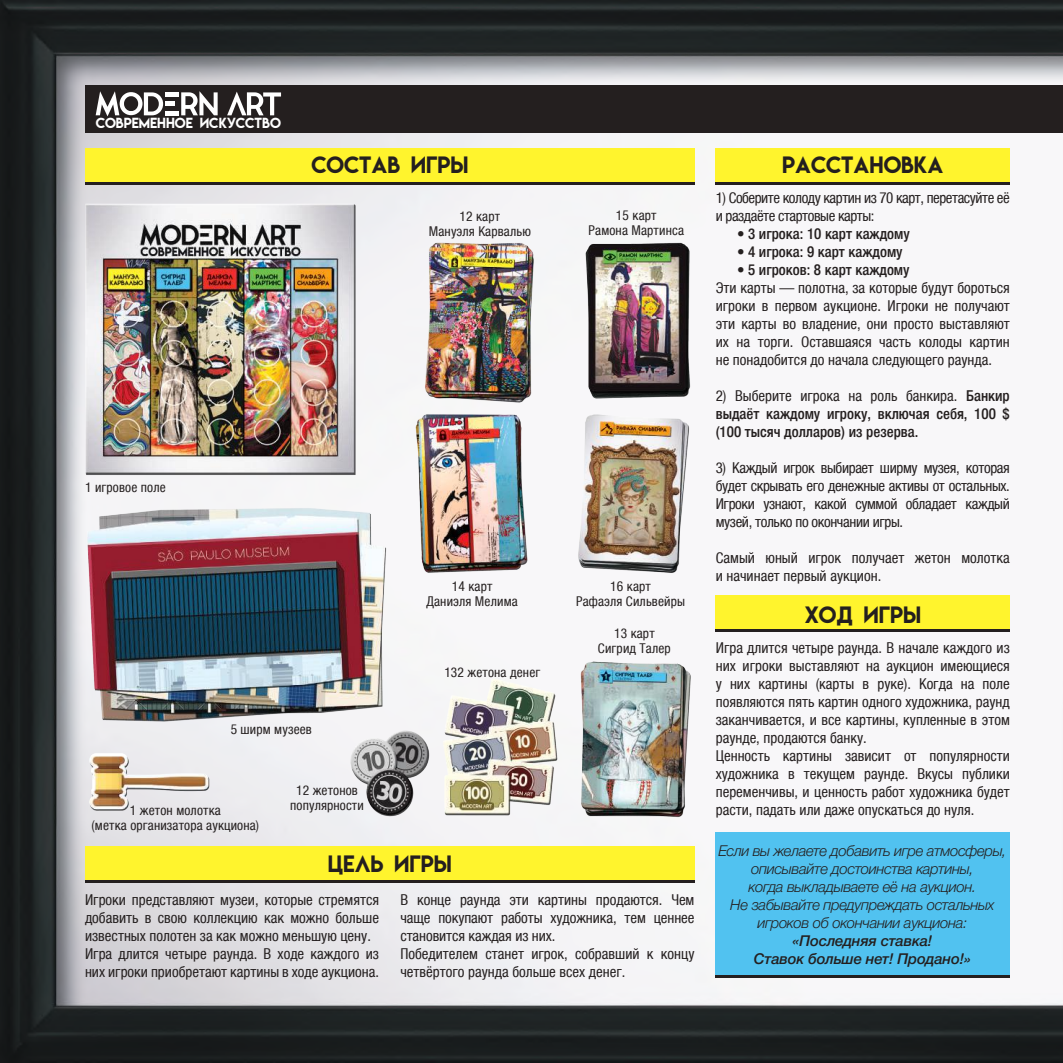
<style>
.page{position:relative;width:1063px;height:1063px;background:#fff}
.page>*{position:absolute;margin:0;border:0;box-sizing:border-box;transform-origin:0 0}
.t1{font:21px "Lemon Milk RU Sby Daymarius";color:#241f1f}
.t2{font:21px "Lemon Milk RU Sby Daymarius";color:#241f1f}
.t3{font:condensed 15px/18px "Helvetica Neue LTCYR";color:#241f1f}
.t4{font:500 condensed 15px/18px "Helvetica Neue LTCYR";color:#241f1f;text-align:justify}
.t5{font:italic 300 15px/18px "Helvetica Neue Cyr";letter-spacing:-.025em;color:#241f1f;text-align:center}
.t6{font:condensed 15px/18px "Helvetica Neue LTCYR";letter-spacing:-.03em;color:#241f1f}
.t7{font:italic 500 15px/18px "Helvetica Neue Cyr";letter-spacing:-.01em;color:#241f1f;text-align:center}
.t8{font:condensed 13.5px/15px "Helvetica Neue LTCYR";letter-spacing:.01em;color:#241f1f;text-align:center}
.t9{font:13.05px "Lemon Milk RU Sby Daymarius";color:#fff}
.s1{font-weight:400}
</style>
<div class="page">
<img style="left:0;top:0;width:1063px;height:1063px">
<div style="left:85px;top:152px;width:609px;height:33px;background:#241f1f"></div>
<div style="left:85px;top:149px;width:609px;height:33px;background:#fff42d"></div>
<div style="left:85px;top:849px;width:609px;height:33px;background:linear-gradient(to right,#fff42d,#fff42d)"></div>
<div style="left:85px;top:846px;width:609px;height:33px;background:#fff42d"></div>
<div style="left:715px;top:599px;width:294px;height:33px;background:#241f1f"></div>
<div style="left:715px;top:596px;width:294px;height:33px;background:#fff42d"></div>
<div style="left:715px;top:152px;width:294px;height:33px;background:#241f1f"></div>
<div style="left:715px;top:149px;width:294px;height:33px;background:#fff42d"></div>
<img style="left:84px;top:203px;width:609px;height:629px">
<img style="left:1061px;top:671px;width:2px;height:362px">
<div style="left:715px;top:851px;width:294px;height:127px;background:#241f1f"></div>
<div style="left:715px;top:833px;width:294px;height:142px;background:#51c2f0"></div>
<div style="left:85px;top:85px;width:978px;height:48px;background:#241f1f"></div>
<svg style="left:96px;top:91px;width:67px;height:25px"></svg>
<svg style="left:181px;top:91px;width:37px;height:24px"></svg>
<svg style="left:227px;top:92px;width:54px;height:23px"></svg>
<hr style="left:165px;top:92px;width:14px;height:4px;background:#fff">
<hr style="left:165px;top:111px;width:14px;height:4px;background:#fff">
<hr style="left:165px;top:102px;width:10px;height:4px;background:#fff">
<p class="t9" style="left:96px;top:113px;width:187px">СОВРЕМЕННОЕ ИСКУССТВО</p>
<h1 class="t2" style="left:311px;top:150px;width:158px">СОСТАВ ИГРЫ</h1>
<p class="t8" style="left:429px;top:209px;width:104px">12 карт<br>Мануэля Карвалью</p>
<p class="t8" style="left:589px;top:208px;width:97px">15 карт<br>Рамона Мартинса</p>
<p class="t8" style="left:85px;top:480px;width:82px">1 игровое поле</p>
<p class="t8" style="left:427px;top:579px;width:93px">14 карт<br>Даниэля Мелима</p>
<p class="t8" style="left:576px;top:579px;width:110px">16 карт<br>Рафаэля Сильвейры</p>
<p class="t8" style="left:598px;top:626px;width:74px">13 карт<br>Сигрид Талер</p>
<p class="t8" style="left:444px;top:665px;width:97px">132 жетона денег</p>
<p class="t8" style="left:231px;top:722px;width:83px">5 ширм музеев</p>
<p class="t8" style="left:92px;top:803px;width:169px">1 жетон молотка<br>(метка организатора аукциона)</p>
<p class="t8" style="left:290px;top:783px;width:75px">12 жетонов популярности</p>
<h1 class="t1" style="left:328px;top:849px;width:125px">ЦЕЛЬ ИГРЫ</h1>
<p class="t3" style="left:85px;top:891px;width:296px">Игроки представляют музеи, которые стремятся добавить в свою коллекцию как можно больше известных полотен за как можно меньшую цену.<br>Игра длится четыре раунда. В ходе каждого из них игроки приобретают картины в ходе аукциона.</p>
<p class="t3" style="left:400px;top:891px;width:296px">В конце раунда эти картины продаются. Чем чаще покупают работы художника, тем ценнее становится каждая из них.<br>Победителем станет игрок, собравший к концу четвёртого раунда больше всех денег.</p>
<h1 class="t1" style="left:782px;top:150px;width:163px">РАССТАНОВКА</h1>
<p class="t6" style="left:716px;top:189px;width:296px">1) Соберите колоду картин из 70 карт, перетасуйте её и раздаёте стартовые карты:</p>
<p class="t4" style="left:737px;top:225px;width:174px">• 3 игрока: 10 карт каждому</p>
<p class="t4" style="left:737px;top:243px;width:167px">• 4 игрока: 9 карт каждому</p>
<p class="t4" style="left:737px;top:261px;width:174px">• 5 игроков: 8 карт каждому</p>
<p class="t3" style="left:716px;top:279px;width:296px;text-align:justify">Эти карты — полотна, за которые будут бороться игроки в первом аукционе. Игроки не получают эти карты во владение, они просто выставляют их на торги. Оставшаяся часть колоды картин не понадобится до начала следующего раунда.</p>
<p class="t4" style="left:716px;top:387px;width:296px"><span class="s1">2) Выберите игрока на роль банкира.</span> Банкир выдаёт каждому игроку, включая себя, 100 $ (100 тысяч долларов) из резерва.</p>
<p class="t3" style="left:716px;top:459px;width:296px;text-align:justify">3) Каждый игрок выбирает ширму музея, которая будет скрывать его денежные активы от остальных.<br>Игроки узнают, какой суммой обладает каждый музей, только по окончании игры.</p>
<p class="t3" style="left:716px;top:549px;width:296px">Самый юный игрок получает жетон молотка и начинает первый аукцион.</p>
<h1 class="t1" style="left:805px;top:600px;width:118px">ХОД ИГРЫ</h1>
<p class="t3" style="left:716px;top:639px;width:296px">Игра длится четыре раунда. В начале каждого из них игроки выставляют на аукцион имеющиеся у них картины (карты в руке). Когда на поле появляются пять картин одного художника, раунд заканчивается, и все картины, купленные в этом раунде, продаются банку.<br>Ценность картины зависит от популярности художника в текущем раунде. Вкусы публики переменчивы, и ценность работ художника будет расти, падать или даже опускаться до нуля.</p>
<p class="t5" style="left:718px;top:842px;width:290px">Если вы желаете добавить игре атмосферы, описывайте достоинства картины,<br>когда выкладываете её на аукцион.<br>Не забывайте предупреждать остальных игроков об окончании аукциона:</p>
<p class="t7" style="left:754px;top:932px;width:219px">«Последняя ставка!<br>Ставок больше нет! Продано!»</p>
</div>
